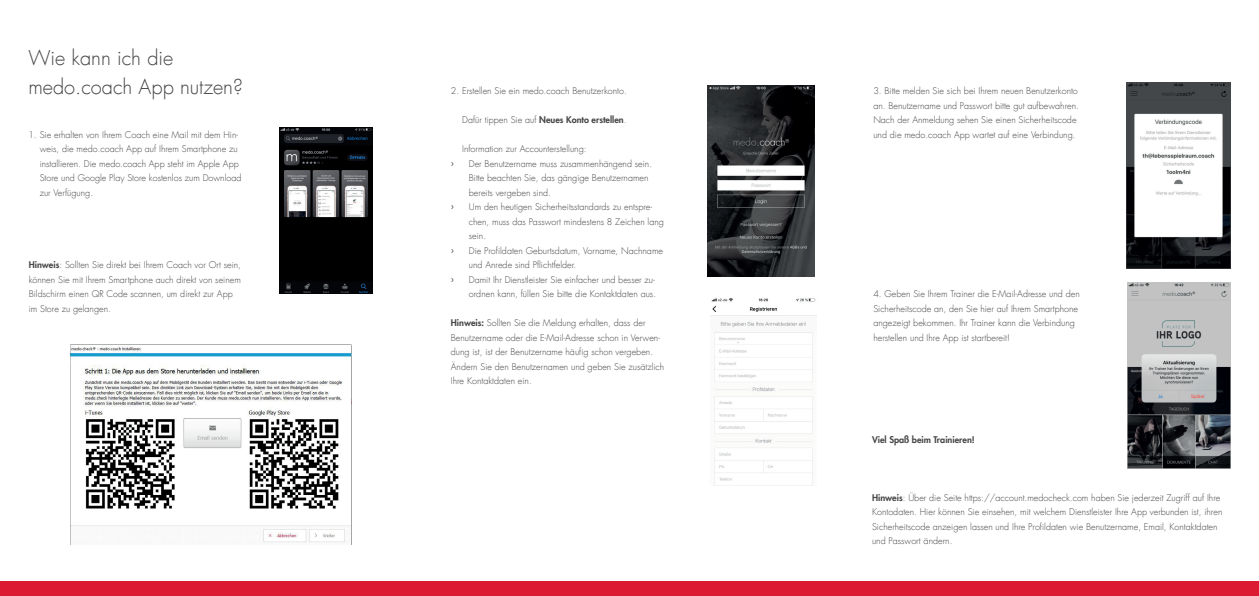
<style>
.page{position:relative;width:1259px;height:596px;background:#fff}
.page>*{position:absolute;margin:0;border:0;box-sizing:border-box;transform-origin:0 0}
.t1{font:300 20px/29px "Futura LT";color:#454647}
.t2{font:300 9px/14.5px "Futura LT";color:#454647}
.t3{font:800 9px "Futura LT";color:#454647}
.t4{font:9px "Futura LT";color:#454647}
.s1{font-weight:800}
.s2{font-weight:300}
</style>
<div class="page">
<div style="left:0;top:581px;width:1259px;height:14px;background:#dc1a32"></div>
<img style="left:280px;top:127px;width:93px;height:166px">
<img style="left:71px;top:345px;width:281px;height:199px">
<img style="left:708px;top:85px;width:107px;height:191px">
<img style="left:710px;top:298px;width:106px;height:187px">
<img style="left:1126px;top:83px;width:104px;height:185px">
<img style="left:1127px;top:283px;width:104px;height:185px">
<h1 class="t1" style="left:28px;top:44px;width:216px">Wie kann ich die medo.coach App nutzen?</h1>
<p class="t2" style="left:40px;top:127px;width:203px;text-indent:-11px">1. Sie erhalten von Ihrem Coach eine Mail mit dem Hin&shy;weis, die medo.coach App auf Ihrem Smartphone zu installieren. Die medo.coach App steht im Apple App Store und Google Play Store kostenlos zum Download zur Verfügung.</p>
<p class="t2" style="left:29px;top:258px;width:214px"><span class="s1">Hinweis</span>: Sollten Sie direkt bei Ihrem Coach vor Ort sein, können Sie mit Ihrem Smartphone auch direkt von seinem Bildschirm einen QR Code scannen, um direkt zur App im Store zu gelangen.</p>
<p class="t2" style="left:451px;top:84px;width:177px">2. Erstellen Sie ein medo.coach Benutzerkonto.</p>
<p class="t3" style="left:462px;top:114px;width:166px"><span class="s2">Dafür tippen Sie auf</span> Neues Konto erstellen<span class="s2">.</span></p>
<p class="t2" style="left:462px;top:142px;width:126px">Information zur Accounterstellung:</p>
<p class="t4" style="left:451px;top:157px;width:5px">›</p>
<p class="t2" style="left:469px;top:156px;width:185px">Der Benutzername muss zusammenhängend sein.<br>Bitte beachten Sie, das gängige Benutzernamen bereits vergeben sind.</p>
<p class="t4" style="left:451px;top:201px;width:5px">›</p>
<p class="t2" style="left:469px;top:200px;width:197px">Um den heutigen Sicherheitsstandards zu entspre&shy;chen, muss das Passwort mindestens 8 Zeichen lang sein.</p>
<p class="t4" style="left:451px;top:244px;width:5px">›</p>
<p class="t2" style="left:469px;top:243px;width:196px">Die Profildaten Geburtsdatum, Vorname, Nachname und Anrede sind Pflichtfelder.</p>
<p class="t4" style="left:451px;top:273px;width:5px">›</p>
<p class="t2" style="left:469px;top:272px;width:189px">Damit Ihr Dienstleister Sie einfacher und besser zu&shy;ordnen kann, füllen Sie bitte die Kontaktdaten aus.</p>
<p class="t2" style="left:451px;top:316px;width:215px"><span class="s1">Hinweis:</span> Sollten Sie die Meldung erhalten, dass der Benutzername oder die E-Mail-Adresse schon in Verwen&shy;dung ist, ist der Benutzername häufig schon vergeben.<br>Ändern Sie den Benutzernamen und geben Sie zusätzlich Ihre Kontaktdaten ein.</p>
<p class="t2" style="left:873px;top:84px;width:207px">3. Bitte melden Sie sich bei Ihrem neuen Benutzerkonto an. Benutzername und Passwort bitte gut aufbewahren.<br>Nach der Anmeldung sehen Sie einen Sicherheitscode und die medo.coach App wartet auf eine Verbindung.</p>
<p class="t2" style="left:873px;top:287px;width:208px">4. Geben Sie Ihrem Trainer die E-Mail-Adresse und den Sicherheitscode an, den Sie hier auf Ihrem Smartphone angezeigt bekommen. Ihr Trainer kann die Verbindung herstellen und Ihre App ist startbereit!</p>
<p class="t3" style="left:872px;top:433px;width:104px">Viel Spaß beim Trainieren!</p>
<p class="t2" style="left:872px;top:490px;width:352px"><span class="s1">Hinweis</span>: Über die Seite https://account.medocheck.com haben Sie jederzeit Zugriff auf Ihre Kontodaten. Hier können Sie einsehen, mit welchem Dienstleister Ihre App verbunden ist, ihren Sicherheitscode anzeigen lassen und Ihre Profildaten wie Benutzername, Email, Kontaktdaten und Passwort ändern.</p>
</div>
